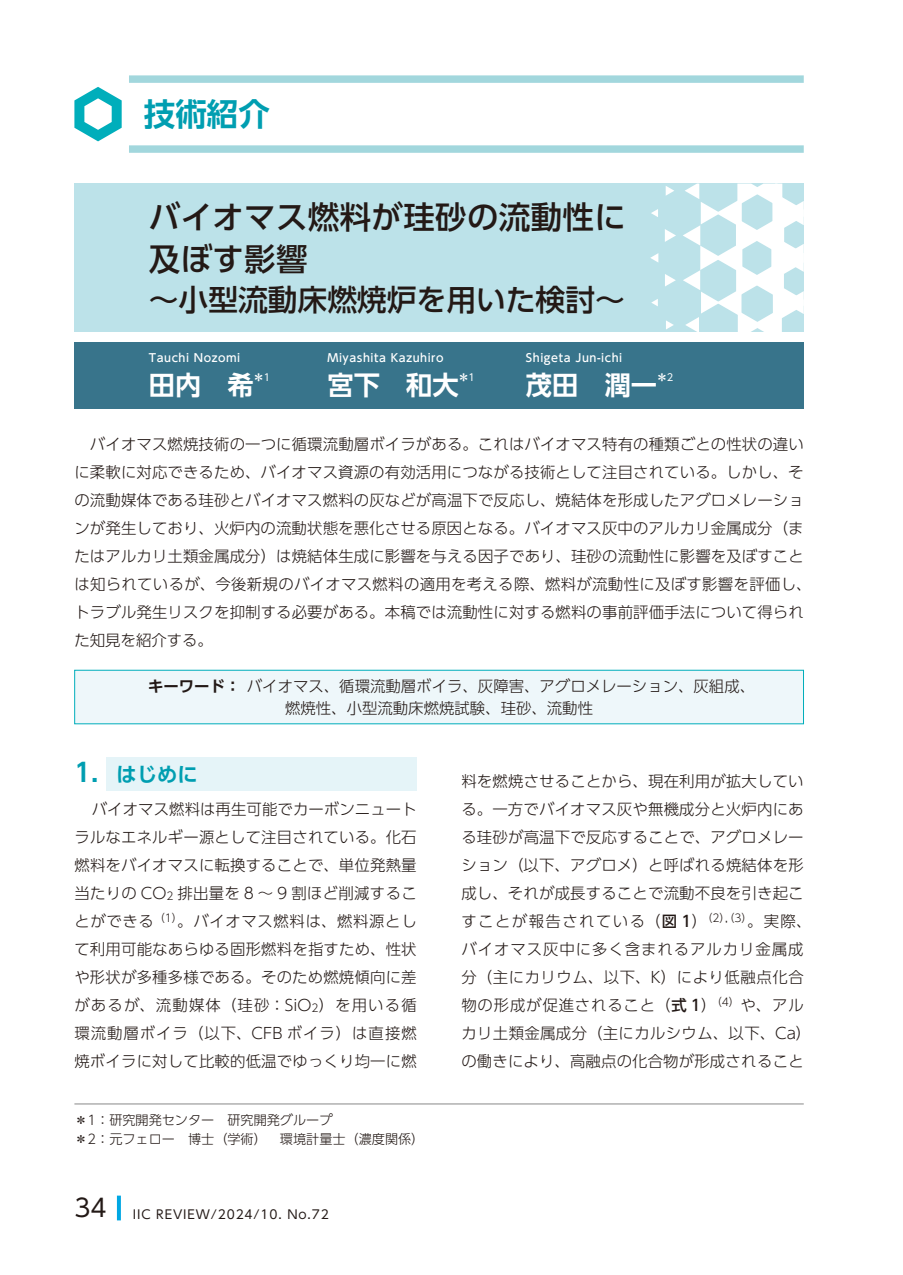
<style>
.page{position:relative;width:903px;height:1275px;background:#fff}
.page>*{position:absolute;margin:0;border:0;box-sizing:border-box;transform-origin:0 0}
.t1{font:500 31.5px/42px "UD Shin Go Pro";letter-spacing:.01em;color:#231916}
.t2{font:700 31.5px "UD Shin Go Pro De";color:#009eb1}
.t3{font:500 29.75px "UD Shin Go Pro";color:#231916}
.t4{font:700 26.25px "UD Shin Go Pro De";color:#fff}
.t5{font:700 20.3px "UD Shin Go Pro De";color:#009eb1}
.t6{font:300 15.4px/28px "UD Shin Go Pro";letter-spacing:.01em;color:#231916}
.t7{font:300 13.12px/19.2px "UD Shin Go Pro";color:#231916}
.t8{font:12.25px "UD Shin Go Pro";letter-spacing:.07em;color:#231916}
.t9{font:500 11.2px "UD Shin Go Pro";letter-spacing:.05em;color:#fff}
.t10{font:9.8px "UD Shin Go Pro";color:#fff}
.s1{font-family:"UD Shin Go Pro De";font-weight:700}
.s2{font-size:25.38px}
.s3{font-size:24.5px}
.s4{font-weight:500}
</style>
<div class="page">
<svg style="left:117px;top:1196px;width:4px;height:24px"></svg>
<div style="left:107px;top:757px;width:310px;height:34px;background:#e5f4f8"></div>
<div style="left:74px;top:184px;width:730px;height:148px;background:#bce2e9"></div>
<svg style="left:74px;top:87px;width:48px;height:54px"></svg>
<div style="left:129px;top:75px;width:675px;height:8px;background:#a2d7dd"></div>
<div style="left:129px;top:145px;width:675px;height:8px;background:#a2d7dd"></div>
<div style="left:74px;top:342px;width:730px;height:67px;background:#38748b"></div>
<hr style="left:74px;top:1104px;width:730px;height:1px;background:#898989">
<div style="left:75px;top:670px;width:728px;height:54px;background:#eef7fa"></div>
<svg style="left:666px;top:186px;width:8px;height:10px"></svg>
<svg style="left:651px;top:209px;width:7px;height:8px"></svg>
<svg style="left:665px;top:229px;width:11px;height:13px"></svg>
<svg style="left:650px;top:253px;width:8px;height:9px"></svg>
<svg style="left:665px;top:274px;width:11px;height:13px"></svg>
<svg style="left:651px;top:299px;width:7px;height:7px"></svg>
<svg style="left:666px;top:320px;width:8px;height:10px"></svg>
<svg style="left:683px;top:184px;width:121px;height:148px"></svg>
<h1 class="t2" style="left:144px;top:88px;width:127px">技術紹介</h1>
<h1 class="t1" style="left:149px;top:195px;width:478px">バイオマス燃料が珪砂の流動性に及ぼす影響</h1>
<h2 class="t3" style="left:149px;top:276px;width:477px">～小型流動床燃焼炉を用いた検討～</h2>
<p class="t9" style="left:149px;top:349px;width:93px">Tauchi Nozomi</p>
<h3 class="t4" style="left:149px;top:364px;width:106px">田内　希</h3>
<p class="t10" style="left:254px;top:369px;width:18px">＊1</p>
<p class="t9" style="left:327px;top:349px;width:118px">Miyashita Kazuhiro</p>
<h3 class="t4" style="left:327px;top:364px;width:133px">宮下　和大</h3>
<p class="t10" style="left:459px;top:369px;width:18px">＊1</p>
<p class="t9" style="left:526px;top:349px;width:98px">Shigeta Jun-ichi</p>
<h3 class="t4" style="left:526px;top:364px;width:133px">茂田　潤一</h3>
<p class="t10" style="left:657px;top:369px;width:18px">＊2</p>
<p class="t6" style="left:74px;top:430px;width:739px">　バイオマス燃焼技術の一つに循環流動層ボイラがある。これはバイオマス特有の種類ごとの性状の違いに柔軟に対応できるため、バイオマス資源の有効活用につながる技術として注目されている。しかし、その流動媒体である珪砂とバイオマス燃料の灰などが高温下で反応し、焼結体を形成したアグロメレーションが発生しており、火炉内の流動状態を悪化させる原因となる。バイオマス灰中のアルカリ金属成分（またはアルカリ土類金属成分）は焼結体生成に影響を与える因子であり、珪砂の流動性に影響を及ぼすことは知られているが、今後新規のバイオマス燃料の適用を考える際、燃料が流動性に及ぼす影響を評価し、トラブル発生リスクを抑制する必要がある。本稿では流動性に対する燃料の事前評価手法について得られた知見を紹介する。</p>
<p class="t6" style="left:285px;top:675px;width:472px;line-height:21.9px;text-indent:-137px"><span class="s1">キーワード：</span> バイオマス、循環流動層ボイラ、灰障害、アグロメレーション、灰組成、燃焼性、小型流動床燃焼試験、珪砂、流動性</p>
<h3 class="t5" style="left:74px;top:758px;width:125px"><span class="s2">1.</span> はじめに</h3>
<p class="t6" style="left:74px;top:794px;width:344px;text-align:justify;text-indent:17px">バイオマス燃料は再生可能でカーボンニュートラルなエネルギー源として注目されている。化石燃料をバイオマスに転換することで、単位発熱量当たりの CO<sub>2</sub> 排出量を 8 ～ 9 割ほど削減することができる<sup>（1）</sup>。バイオマス燃料は、燃料源として利用可能なあらゆる固形燃料を指すため、性状や形状が多種多様である。そのため燃焼傾向に差があるが、流動媒体（珪砂：SiO<sub>2</sub>）を用いる循環流動層ボイラ（以下、CFB ボイラ）は直接燃焼ボイラに対して比較的低温でゆっくり均一に燃</p>
<p class="t7" style="left:74px;top:1110px;width:351px">＊1：研究開発センター　研究開発グループ<br>＊2：元フェロー　博士（学術）　環境計量士（濃度関係）</p>
<p class="t8" style="left:74px;top:1204px;width:256px"><span class="s3">34</span> IIC REVIEW/2024/10. No.72</p>
<p class="t6" style="left:461px;top:766px;width:351px">料を燃焼させることから、現在利用が拡大している。一方でバイオマス灰や無機成分と火炉内にある珪砂が高温下で反応することで、アグロメレーション（以下、アグロメ）と呼ばれる焼結体を形成し、それが成長することで流動不良を引き起こすことが報告されている（<span class="s4">図 1</span>）<sup>（2）,（3）</sup>。実際、バイオマス灰中に多く含まれるアルカリ金属成分（主にカリウム、以下、K）により低融点化合物の形成が促進されること（<span class="s4">式 1</span>）<sup>（4）</sup>や、アルカリ土類金属成分（主にカルシウム、以下、Ca）の働きにより、高融点の化合物が形成されること</p>
</div>
